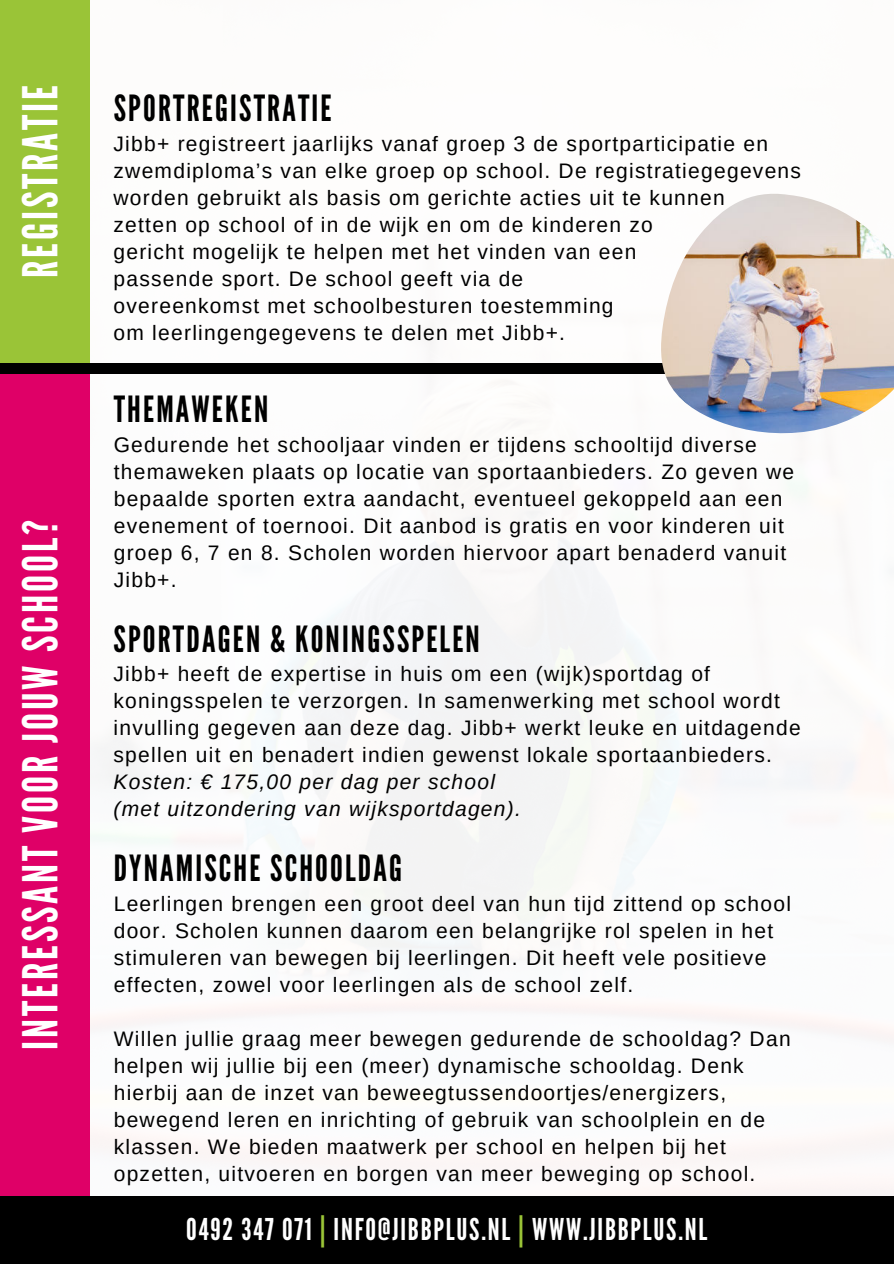
<style>
.page{position:relative;width:894px;height:1264px;background:#fff}
.page>*{position:absolute;margin:0;border:0;box-sizing:border-box;transform-origin:0 0}
.t1{font:48px "League Gothic";letter-spacing:.06em;color:#fff}
.t2{font:36px "League Gothic";letter-spacing:.06em;color:#000}
.t3{font:30px "League Gothic";letter-spacing:.06em;color:#fff}
.t4{font:21px/27px "Arimo";letter-spacing:.06em;color:#000}
.t5{font:italic 21px/27px "Arimo";letter-spacing:.06em;color:#000}
.s1{color:#9ac437}
</style>
<div class="page">
<img style="left:89px;top:332px;width:804px;height:863px">
<div style="left:0;top:369px;width:89px;height:861px;background:#df0067"></div>
<div style="left:0;top:1195px;width:893px;height:68px;background:#000"></div>
<div style="left:0;top:0;width:90px;height:368px;background:#9ac437"></div>
<div style="left:0;top:363px;width:893px;height:10px;background:#000"></div>
<img style="left:660px;top:193px;width:233px;height:240px">
<h1 class="t1" style="left:12px;top:278px;width:194px;rotate:-90deg">REGISTRATIE</h1>
<h2 class="t2" style="left:114px;top:87px;width:219px">SPORTREGISTRATIE</h2>
<p class="t4" style="left:113px;top:130px;width:689px">Jibb+ registreert jaarlijks vanaf groep 3 de sportparticipatie en zwemdiploma’s van elke groep op school. De registratiegegevens worden gebruikt als basis om gerichte acties uit te kunnen<br>zetten op school of in de wijk en om de kinderen zo<br>gericht mogelijk te helpen met het vinden van een<br>passende sport. De school geeft via de<br>overeenkomst met schoolbesturen toestemming<br>om leerlingengegevens te delen met Jibb+.</p>
<h1 class="t1" style="left:12px;top:1049px;width:531px;rotate:-90deg">INTERESSANT VOOR JOUW SCHOOL?</h1>
<h2 class="t2" style="left:114px;top:388px;width:156px">THEMAWEKEN</h2>
<p class="t4" style="left:114px;top:431px;width:681px">Gedurende het schooljaar vinden er tijdens schooltijd diverse themaweken plaats op locatie van sportaanbieders. Zo geven we bepaalde sporten extra aandacht, eventueel gekoppeld aan een evenement of toernooi. Dit aanbod is gratis en voor kinderen uit groep 6, 7 en 8. Scholen worden hiervoor apart benaderd vanuit Jibb+.</p>
<h2 class="t2" style="left:113px;top:617px;width:368px">SPORTDAGEN &amp; KONINGSSPELEN</h2>
<p class="t4" style="left:113px;top:660px;width:688px">Jibb+ heeft de expertise in huis om een (wijk)sportdag of koningsspelen te verzorgen. In samenwerking met school wordt invulling gegeven aan deze dag. Jibb+ werkt leuke en uitdagende spellen uit en benadert indien gewenst lokale sportaanbieders.</p>
<p class="t5" style="left:113px;top:768px;width:409px">Kosten: € 175,00 per dag per school (met uitzondering van wijksportdagen).</p>
<h2 class="t2" style="left:114px;top:846px;width:290px">DYNAMISCHE SCHOOLDAG</h2>
<p class="t4" style="left:114px;top:890px;width:678px">Leerlingen brengen een groot deel van hun tijd zittend op school door. Scholen kunnen daarom een belangrijke rol spelen in het stimuleren van bewegen bij leerlingen. Dit heeft vele positieve effecten, zowel voor leerlingen als de school zelf.</p>
<p class="t4" style="left:114px;top:1025px;width:678px">Willen jullie graag meer bewegen gedurende de schooldag? Dan helpen wij jullie bij een (meer) dynamische schooldag. Denk hierbij aan de inzet van beweegtussendoortjes/energizers, bewegend leren en inrichting of gebruik van schoolplein en de klassen. We bieden maatwerk per school en helpen bij het opzetten, uitvoeren en borgen van meer beweging op school.</p>
<h3 class="t3" style="left:186px;top:1211px;width:522px">0492 347 071 <span class="s1">|</span> INFO@JIBBPLUS.NL <span class="s1">|</span> WWW.JIBBPLUS.NL</h3>
</div>
